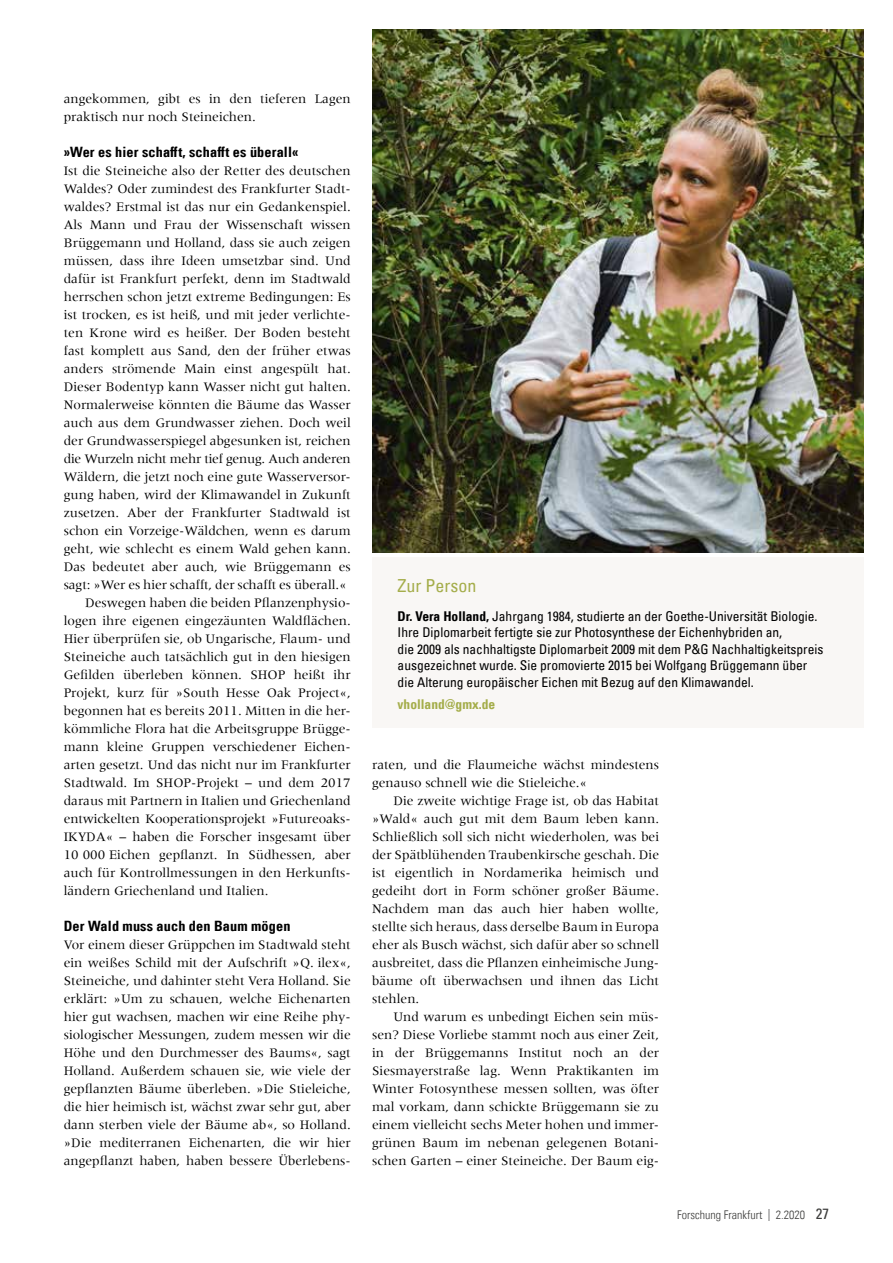
<style>
.page{position:relative;width:893px;height:1263px;background:#fff}
.page>*{position:absolute;margin:0;border:0;box-sizing:border-box;transform-origin:0 0}
.t1{font:condensed 18px "Univers Com 57";color:#a4ad4a}
.t2{font:14.25px "Univers Com 67 Bold Cond";letter-spacing:.01em;color:#000}
.t3{font:13.5px/18px "Meridien";color:#000;text-align:justify}
.t4{font:condensed 13.5px/16.5px "Univers Com 57";color:#000}
.t5{font:13.5px "Meridien";letter-spacing:-.02em;color:#000}
.t6{font:13.5px "Univers Com 67 Bold Cond";color:#a4ad4a}
.t7{font:12px "Univers Com 47 Light Cond";color:#3c3c3b}
.s1{font-family:"Univers Com 67 Bold Cond";font-stretch:normal}
.s2{font-family:"Univers Com 57";font-stretch:condensed;font-size:15px}
</style>
<div class="page">
<img style="left:372px;top:30px;width:491px;height:523px">
<div style="left:372px;top:557px;width:491px;height:170px;background:#f9f7f5"></div>
<p class="t3" style="left:64px;top:90px;width:289px">angekommen, gibt es in den tieferen Lagen praktisch nur noch Steineichen.</p>
<p class="t2" style="left:64px;top:143px;width:236px">»Wer es hier schafft, schafft es überall«</p>
<p class="t3" style="left:64px;top:162px;width:289px">Ist die Steineiche also der Retter des deutschen</p>
<p class="t3" style="left:64px;top:180px;width:289px">Waldes? Oder zumindest des Frankfurter Stadt-</p>
<p class="t3" style="left:64px;top:198px;width:289px">waldes? Erstmal ist das nur ein Gedankenspiel.</p>
<p class="t3" style="left:64px;top:216px;width:289px">Als Mann und Frau der Wissenschaft wissen</p>
<p class="t3" style="left:64px;top:234px;width:289px">Brüggemann und Holland, dass sie auch zeigen</p>
<p class="t3" style="left:64px;top:252px;width:289px">müssen, dass ihre Ideen umsetzbar sind. Und</p>
<p class="t3" style="left:64px;top:270px;width:289px">dafür ist Frankfurt perfekt, denn im Stadtwald</p>
<p class="t3" style="left:64px;top:288px;width:289px">herrschen schon jetzt extreme Bedingungen: Es</p>
<p class="t3" style="left:64px;top:306px;width:289px">ist trocken, es ist heiß, und mit jeder verlichte-</p>
<p class="t3" style="left:64px;top:324px;width:289px">ten Krone wird es heißer. Der Boden besteht</p>
<p class="t3" style="left:64px;top:342px;width:289px">fast komplett aus Sand, den der früher etwas</p>
<p class="t3" style="left:64px;top:360px;width:289px">anders strömende Main einst angespült hat.</p>
<p class="t3" style="left:64px;top:378px;width:289px">Dieser Bodentyp kann Wasser nicht gut halten.</p>
<p class="t3" style="left:64px;top:396px;width:289px">Normalerweise könnten die Bäume das Wasser</p>
<p class="t3" style="left:64px;top:414px;width:289px">auch aus dem Grundwasser ziehen. Doch weil</p>
<p class="t3" style="left:64px;top:432px;width:289px">der Grundwasserspiegel abgesunken ist, reichen</p>
<p class="t5" style="left:64px;top:451px;width:289px">die Wurzeln nicht mehr tief genug. Auch anderen</p>
<p class="t3" style="left:64px;top:468px;width:289px">Wäldern, die jetzt noch eine gute Wasserversor-</p>
<p class="t3" style="left:64px;top:486px;width:289px">gung haben, wird der Klimawandel in Zukunft</p>
<p class="t3" style="left:64px;top:504px;width:289px">zusetzen. Aber der Frankfurter Stadtwald ist</p>
<p class="t3" style="left:64px;top:522px;width:289px">schon ein Vorzeige-Wäldchen, wenn es darum</p>
<p class="t3" style="left:64px;top:540px;width:289px">geht, wie schlecht es einem Wald gehen kann.</p>
<p class="t3" style="left:64px;top:558px;width:289px">Das bedeutet aber auch, wie Brüggemann es</p>
<p class="t3" style="left:64px;top:576px;width:284px">sagt: »Wer es hier schafft, der schafft es überall.«</p>
<p class="t3" style="left:85px;top:594px;width:267px">Deswegen haben die beiden Pflanzenphysio-</p>
<p class="t3" style="left:64px;top:612px;width:289px">logen ihre eigenen eingezäunten Waldflächen.</p>
<p class="t3" style="left:64px;top:630px;width:289px">Hier überprüfen sie, ob Ungarische, Flaum- und</p>
<p class="t3" style="left:64px;top:648px;width:288px">Steineiche auch tatsächlich gut in den hiesigen</p>
<p class="t3" style="left:64px;top:666px;width:289px">Gefilden überleben können. SHOP heißt ihr</p>
<p class="t3" style="left:64px;top:684px;width:289px">Projekt, kurz für »South Hesse Oak Project«,</p>
<p class="t3" style="left:64px;top:702px;width:289px">begonnen hat es bereits 2011. Mitten in die her-</p>
<p class="t3" style="left:64px;top:720px;width:289px">kömmliche Flora hat die Arbeitsgruppe Brügge-</p>
<p class="t3" style="left:64px;top:738px;width:286px">mann kleine Gruppen verschiedener Eichen-</p>
<p class="t3" style="left:64px;top:756px;width:289px">arten gesetzt. Und das nicht nur im Frankfurter</p>
<p class="t3" style="left:64px;top:773px;width:289px">Stadtwald. Im SHOP-Projekt – und dem 2017</p>
<p class="t3" style="left:64px;top:791px;width:289px">daraus mit Partnern in Italien und Griechenland</p>
<p class="t3" style="left:64px;top:809px;width:289px">entwickelten Kooperationsprojekt »Futureoaks-</p>
<p class="t3" style="left:64px;top:827px;width:289px">IKYDA« – haben die Forscher insgesamt über</p>
<p class="t3" style="left:64px;top:845px;width:289px">10 000 Eichen gepflanzt. In Südhessen, aber</p>
<p class="t3" style="left:64px;top:863px;width:289px">auch für Kontrollmessungen in den Herkunfts-</p>
<p class="t3" style="left:64px;top:881px;width:206px">ländern Griechenland und Italien.</p>
<p class="t2" style="left:64px;top:917px;width:228px">Der Wald muss auch den Baum mögen</p>
<p class="t3" style="left:64px;top:936px;width:289px">Vor einem dieser Grüppchen im Stadtwald steht ein weißes Schild mit der Aufschrift »Q. ilex«, Steineiche, und dahinter steht Vera Holland. Sie erklärt: »Um zu schauen, welche Eichenarten hier gut wachsen, machen wir eine Reihe phy&shy;siologischer Messungen, zudem messen wir die Höhe und den Durchmesser des Baums«, sagt Holland. Außerdem schauen sie, wie viele der gepflanzten Bäume überleben. »Die Stieleiche, die hier heimisch ist, wächst zwar sehr gut, aber dann sterben viele der Bäume ab«, so Holland. »Die mediterranen Eichenarten, die wir hier angepflanzt haben, haben bessere Überlebens-</p>
<h1 class="t1" style="left:398px;top:574px;width:80px">Zur Person</h1>
<p class="t4" style="left:398px;top:608px;width:427px"><span class="s1">Dr. Vera Holland,</span> Jahrgang 1984, studierte an der Goethe-Universität Biologie.<br>Ihre Diplomarbeit fertigte sie zur Photosynthese der Eichenhybriden an,<br>die 2009 als nachhaltigste Diplomarbeit 2009 mit dem P&amp;G Nachhaltigkeitspreis ausgezeichnet wurde. Sie promovierte 2015 bei Wolfgang Brüggemann über die Alterung europäischer Eichen mit Bezug auf den Klimawandel.</p>
<p class="t6" style="left:398px;top:696px;width:99px">vholland@gmx.de</p>
<p class="t3" style="left:372px;top:756px;width:289px">raten, und die Flaumeiche wächst mindestens genauso schnell wie die Stieleiche.«</p>
<p class="t3" style="left:372px;top:792px;width:289px;text-indent:21px">Die zweite wichtige Frage ist, ob das Habitat »Wald« auch gut mit dem Baum leben kann.<br>Schließlich soll sich nicht wiederholen, was bei der Spätblühenden Traubenkirsche geschah. Die ist eigentlich in Nordamerika heimisch und gedeiht dort in Form schöner großer Bäume.<br>Nachdem man das auch hier haben wollte, stellte sich heraus, dass derselbe Baum in Europa eher als Busch wächst, sich dafür aber so schnell ausbreitet, dass die Pflanzen einheimische Jung&shy;bäume oft überwachsen und ihnen das Licht stehlen.</p>
<p class="t3" style="left:372px;top:1008px;width:289px;text-indent:21px">Und warum es unbedingt Eichen sein müs&shy;sen? Diese Vorliebe stammt noch aus einer Zeit, in der Brüggemanns Institut noch an der Siesmayerstraße lag. Wenn Praktikanten im Winter Fotosynthese messen sollten, was öfter mal vorkam, dann schickte Brüggemann sie zu einem vielleicht sechs Meter hohen und immer&shy;grünen Baum im nebenan gelegenen Botani&shy;schen Garten – einer Steineiche. Der Baum eig-</p>
<p class="t7" style="left:677px;top:1208px;width:153px">Forschung Frankfurt | 2.2020 <span class="s2">27</span></p>
</div>
